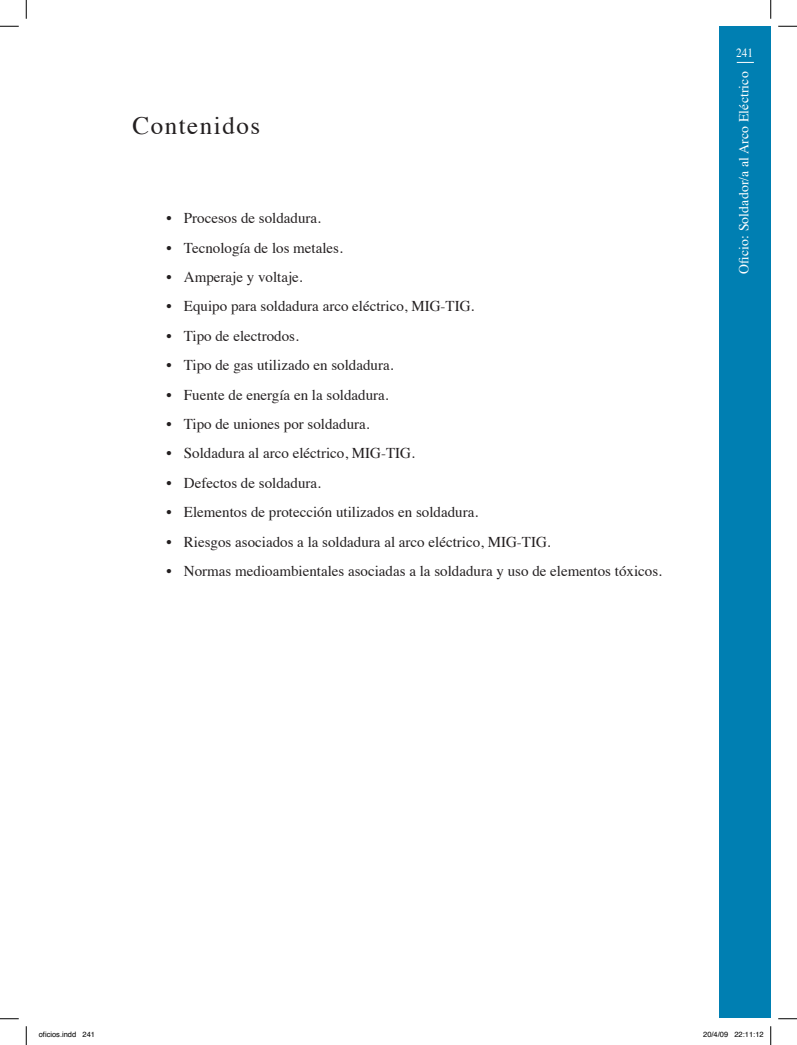
<style>
.page{position:relative;width:797px;height:1045px;background:#fff}
.page>*{position:absolute;margin:0;border:0;box-sizing:border-box;transform-origin:0 0}
.titulo{font:25px "Times";letter-spacing:.06em;color:#231f20}
.body_2{font:15px "Times";color:#231f20}
.t1{font:13.75px "Times";letter-spacing:.01em;color:#fff}
.t2{font:12.5px "Times";color:#fff;scale:.9 1}
.t3{font:7.5px "Helvetica";color:#000}
</style>
<div class="page">
<div style="left:718px;top:26px;width:52px;height:991px;background:#007fb2"></div>
<svg style="left:736px;top:62px;width:18px;height:1px"></svg>
<svg style="left:0;top:25px;width:19px;height:2px"></svg>
<svg style="left:778px;top:25px;width:19px;height:2px"></svg>
<svg style="left:0;top:1018px;width:19px;height:1px"></svg>
<svg style="left:778px;top:1018px;width:19px;height:1px"></svg>
<svg style="left:25px;top:0;width:2px;height:19px"></svg>
<svg style="left:25px;top:1026px;width:2px;height:19px"></svg>
<svg style="left:770px;top:0;width:1px;height:19px"></svg>
<svg style="left:770px;top:1026px;width:1px;height:19px"></svg>
<p class="titulo" style="left:133px;top:102px;width:129px">Contenidos</p>
<p class="body_2" style="left:166px;top:204px;width:156px">• Procesos de soldadura.</p>
<p class="body_2" style="left:166px;top:234px;width:178px">• Tecnología de los metales.</p>
<p class="body_2" style="left:166px;top:263px;width:138px">• Amperaje y voltaje.</p>
<p class="body_2" style="left:166px;top:292px;width:309px">• Equipo para soldadura arco eléctrico, MIG-TIG.</p>
<p class="body_2" style="left:166px;top:322px;width:134px">• Tipo de electrodos.</p>
<p class="body_2" style="left:166px;top:351px;width:228px">• Tipo de gas utilizado en soldadura.</p>
<p class="body_2" style="left:166px;top:380px;width:224px">• Fuente de energía en la soldadura.</p>
<p class="body_2" style="left:166px;top:410px;width:205px">• Tipo de uniones por soldadura.</p>
<p class="body_2" style="left:166px;top:439px;width:250px">• Soldadura al arco eléctrico, MIG-TIG.</p>
<p class="body_2" style="left:166px;top:469px;width:156px">• Defectos de soldadura.</p>
<p class="body_2" style="left:166px;top:498px;width:313px">• Elementos de protección utilizados en soldadura.</p>
<p class="body_2" style="left:166px;top:527px;width:386px">• Riesgos asociados a la soldadura al arco eléctrico, MIG-TIG.</p>
<p class="body_2" style="left:166px;top:557px;width:497px">• Normas medioambientales asociadas a la soldadura y uso de elementos tóxicos.</p>
<p class="t2" style="left:736px;top:41px;width:20px">241</p>
<p class="t1" style="left:731px;top:274px;width:204px;rotate:-90deg">Oficio: Soldador/a al Arco Eléctrico</p>
<p class="t3" style="left:39px;top:1029px;width:58px">oficios.indd 241</p>
<p class="t3" style="left:703px;top:1029px;width:62px">20/4/09 22:11:12</p>
</div>
